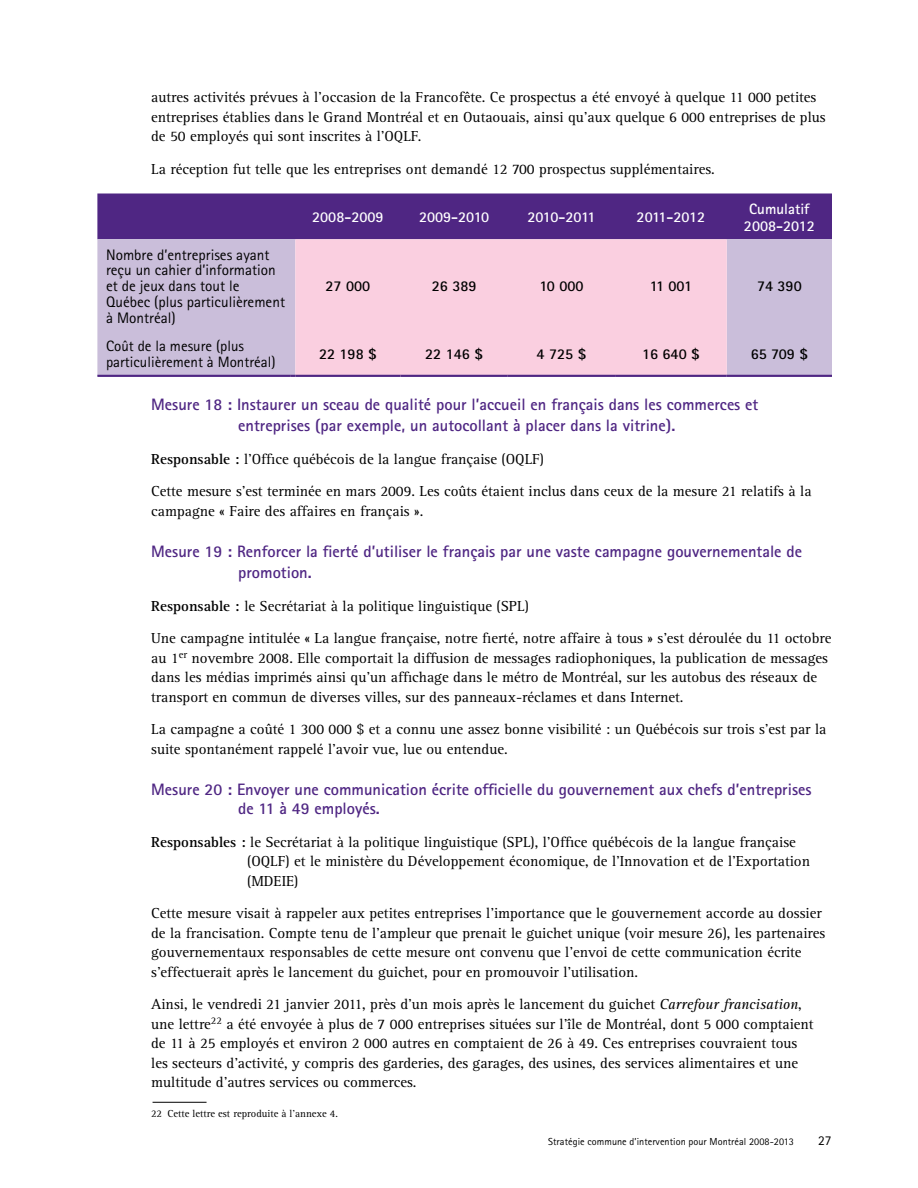
<style>
.page{position:relative;width:918px;height:1188px;background:#fff}
.page>*{position:absolute;margin:0;border:0;box-sizing:border-box;transform-origin:0 0}
.t1{font:700 16.5px/21.6px "Rotis Sans Serif";color:#4f2683}
.t2{font:15.15px/15.8px "Rotis Sans Serif";color:#000}
.t3{font:15px/19.5px "Rotis Serif";color:#000}
.t4{font:700 15px "Rotis Sans Serif";color:#000}
.t5{font:15px/15.8px "Rotis Sans Serif";color:#000}
.t6{font:700 15px/16.5px "Rotis Sans Serif";color:#fff;text-align:center}
.t7{font:700 15px "Rotis Sans Serif";letter-spacing:-.035em;color:#fff}
.t8{font:700 15px "Rotis Sans Serif";letter-spacing:-.02em;color:#fff}
.t9{font:13.5px "Rotis Sans Serif";color:#000}
.t10{font:10.5px "Rotis Serif";color:#000}
.t11{font:10.2px "Rotis Sans Serif";letter-spacing:.005em;color:#000}
.s1{font-weight:700}
.s2{font-style:italic}
</style>
<div class="page">
<hr style="left:153px;top:1102px;width:54px;height:1px;background:#000">
<div style="left:97px;top:194px;width:735px;height:45px;background:#4f2683"></div>
<div style="left:97px;top:239px;width:735px;height:136px;background:#cabeda"></div>
<div style="left:295px;top:239px;width:432px;height:136px;background:#facfe0"></div>
<hr style="left:97px;top:375px;width:194px;height:2px;background:#4f2683">
<hr style="left:295px;top:375px;width:105px;height:2px;background:#4f2683">
<hr style="left:400px;top:375px;width:108px;height:2px;background:#4f2683">
<hr style="left:508px;top:375px;width:107px;height:2px;background:#4f2683">
<hr style="left:615px;top:375px;width:112px;height:2px;background:#4f2683">
<hr style="left:727px;top:375px;width:105px;height:2px;background:#4f2683">
<p class="t3" style="left:151px;top:88px;width:676px">autres activités prévues à l’occasion de la Francofête. Ce prospectus a été envoyé à quelque 11 000 petites entreprises établies dans le Grand Montréal et en Outaouais, ainsi qu’aux quelque 6 000 entreprises de plus de 50 employés qui sont inscrites à l’OQLF.</p>
<p class="t3" style="left:151px;top:160px;width:565px">La réception fut telle que les entreprises ont demandé 12 700 prospectus supplémentaires.</p>
<p class="t2" style="left:106px;top:246px;width:180px">Nombre d’entreprises ayant reçu un cahier d’information et de jeux dans tout le<br>Québec (plus particulièrement à Montréal)</p>
<p class="t6" style="left:312px;top:209px;width:73px">2008-2009</p>
<p class="t6" style="left:419px;top:209px;width:72px">2009-2010</p>
<p class="t7" style="left:527px;top:208px;width:70px">2010-2011</p>
<p class="t8" style="left:637px;top:208px;width:70px">2011-2012</p>
<p class="t6" style="left:744px;top:200px;width:72px">Cumulatif<br>2008-2012</p>
<p class="t4" style="left:326px;top:277px;width:46px">27 000</p>
<p class="t4" style="left:432px;top:277px;width:46px">26 389</p>
<p class="t4" style="left:539px;top:277px;width:46px">10 000</p>
<p class="t4" style="left:650px;top:277px;width:44px">11 001</p>
<p class="t4" style="left:757px;top:277px;width:46px">74 390</p>
<p class="t5" style="left:106px;top:338px;width:171px">Coût de la mesure (plus particulièrement à Montréal)</p>
<p class="t4" style="left:319px;top:345px;width:59px">22 198 $</p>
<p class="t4" style="left:425px;top:345px;width:59px">22 146 $</p>
<p class="t4" style="left:537px;top:345px;width:51px">4 725 $</p>
<p class="t4" style="left:642px;top:345px;width:59px">16 640 $</p>
<p class="t4" style="left:751px;top:345px;width:59px">65 709 $</p>
<p class="t1" style="left:151px;top:393px;width:609px;text-align:center">Mesure 18 : Instaurer un sceau de qualité pour l’accueil en français dans les commerces et entreprises (par exemple, un autocollant à placer dans la vitrine).</p>
<p class="t3" style="left:151px;top:443px;width:662px;line-height:32.4px"><span class="s1">Responsable :</span> l’Office québécois de la langue française (OQLF)<br>Cette mesure s’est terminée en mars 2009. Les coûts étaient inclus dans ceux de la mesure 21 relatifs à la</p>
<p class="t3" style="left:151px;top:501px;width:274px">campagne « Faire des affaires en français ».</p>
<p class="t1" style="left:238px;top:540px;width:565px;text-indent:-87px">Mesure 19 : Renforcer la fierté d’utiliser le français par une vaste campagne gouvernementale de promotion.</p>
<p class="t3" style="left:151px;top:590px;width:682px;line-height:32.4px"><span class="s1">Responsable :</span> le Secrétariat à la politique linguistique (SPL)<br>Une campagne intitulée « La langue française, notre fierté, notre affaire à tous » s’est déroulée du 11 octobre</p>
<p class="t3" style="left:151px;top:649px;width:678px">au 1<sup>er</sup> novembre 2008. Elle comportait la diffusion de messages radiophoniques, la publication de messages dans les médias imprimés ainsi qu’un affichage dans le métro de Montréal, sur les autobus des réseaux de transport en commun de diverses villes, sur des panneaux-réclames et dans Internet.</p>
<p class="t3" style="left:151px;top:720px;width:677px">La campagne a coûté 1 300 000 $ et a connu une assez bonne visibilité : un Québécois sur trois s’est par la suite spontanément rappelé l’avoir vue, lue ou entendue.</p>
<p class="t1" style="left:238px;top:779px;width:575px;line-height:19.5px;text-indent:-87px">Mesure 20 : Envoyer une communication écrite officielle du gouvernement aux chefs d’entreprises de 11 à 49 employés.</p>
<p class="t3" style="left:247px;top:833px;width:564px;text-indent:-96px"><span class="s1">Responsables :</span> le Secrétariat à la politique linguistique (SPL), l’Office québécois de la langue française (OQLF) et le ministère du Développement économique, de l’Innovation et de l’Exportation (MDEIE)</p>
<p class="t3" style="left:151px;top:904px;width:676px">Cette mesure visait à rappeler aux petites entreprises l’importance que le gouvernement accorde au dossier de la francisation. Compte tenu de l’ampleur que prenait le guichet unique (voir mesure 26), les partenaires gouvernementaux responsables de cette mesure ont convenu que l’envoi de cette communication écrite s’effectuerait après le lancement du guichet, pour en promouvoir l’utilisation.</p>
<p class="t3" style="left:151px;top:995px;width:664px">Ainsi, le vendredi 21 janvier 2011, près d’un mois après le lancement du guichet <span class="s2">Carrefour francisation</span>, une lettre<sup>22</sup> a été envoyée à plus de 7 000 entreprises situées sur l’île de Montréal, dont 5 000 comptaient de 11 à 25 employés et environ 2 000 autres en comptaient de 26 à 49. Ces entreprises couvraient tous les secteurs d’activité, y compris des garderies, des garages, des usines, des services alimentaires et une multitude d’autres services ou commerces.</p>
<p class="t10" style="left:151px;top:1107px;width:188px">22 Cette lettre est reproduite à l’annexe 4.</p>
<p class="t11" style="left:548px;top:1135px;width:247px">Stratégie commune d’intervention pour Montréal 2008-2013</p>
<p class="t9" style="left:818px;top:1132px;width:15px">27</p>
</div>
